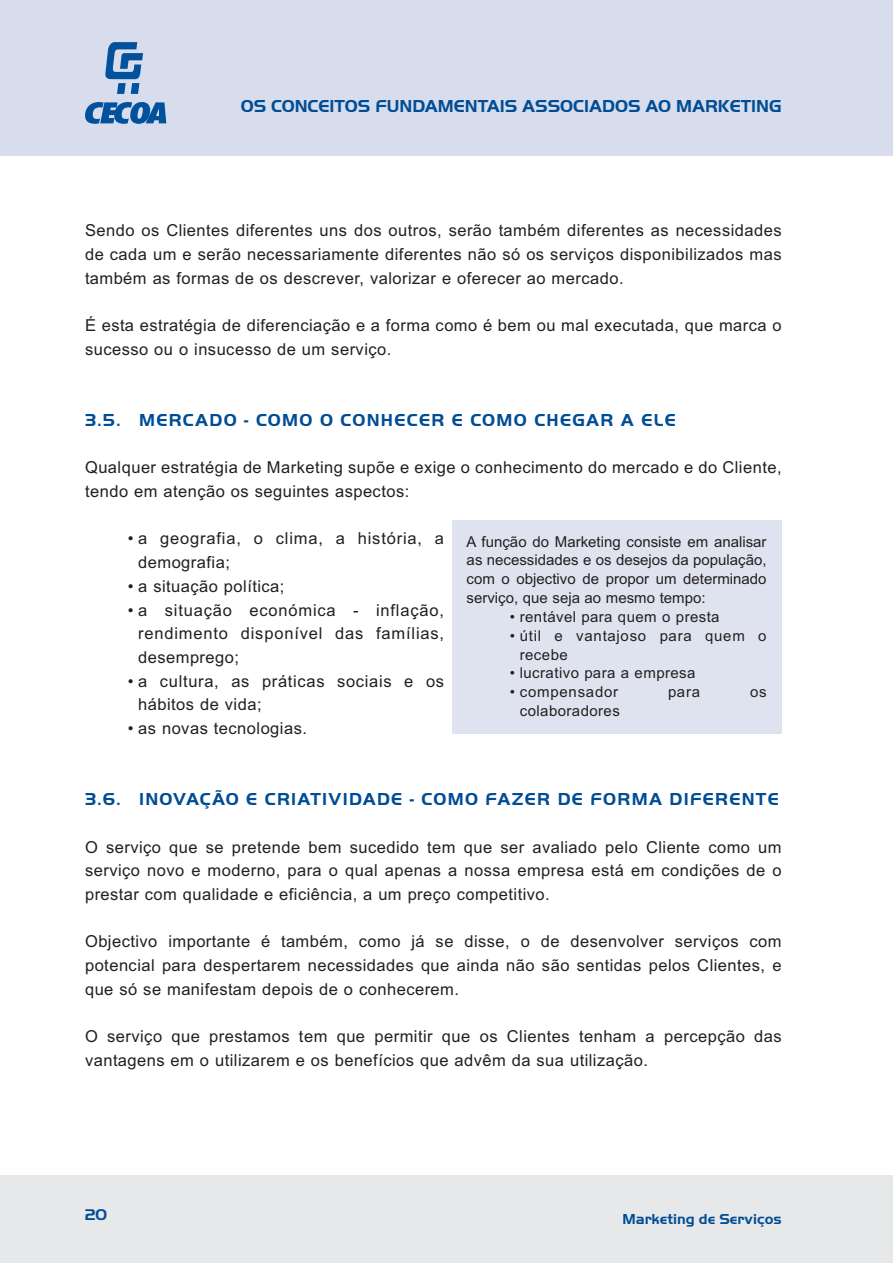
<style>
.page{position:relative;width:893px;height:1263px;background:#fff}
.page>*{position:absolute;margin:0;border:0;box-sizing:border-box;transform-origin:0 0}
.t1{font:700 18px "Handel Got D";letter-spacing:.065em;color:#014d95}
.t2{font:700 18px "Handel Got D";color:#014d95}
.t3{font:16.5px/23.7px "Arial";letter-spacing:.03em;color:#231f20;text-align:justify}
.t4{font:16.5px/23.7px "Arial";letter-spacing:.05em;color:#231f20}
.t5{font:15px/18.8px "Arial";letter-spacing:.03em;color:#231f20;text-align:justify}
.t6{font:15px/18.8px "Arial";letter-spacing:.05em;color:#231f20}
.t7{font:700 15px "Handel Got D";color:#014d95}
.t8{font:15px "Handel Gothic BT";color:#014d95}
</style>
<div class="page">
<div style="left:0;top:0;width:893px;height:155px;background:#d8dded"></div>
<div style="left:0;top:1175px;width:893px;height:88px;background:#e7e8e9"></div>
<svg style="left:105px;top:42px;width:38px;height:52px"></svg>
<svg style="left:85px;top:102px;width:81px;height:22px"></svg>
<div style="left:452px;top:521px;width:330px;height:213px;background:#dfe3f0"></div>
<p class="t2" style="left:241px;top:96px;width:542px">OS CONCEITOS FUNDAMENTAIS ASSOCIADOS AO MARKETING</p>
<p class="t3" style="left:85px;top:219px;width:698px">Sendo os Clientes diferentes uns dos outros, serão também diferentes as necessidades de cada um e serão necessariamente diferentes não só os serviços disponibilizados mas também as formas de os descrever, valorizar e oferecer ao mercado.</p>
<p class="t3" style="left:85px;top:314px;width:698px">É esta estratégia de diferenciação e a forma como é bem ou mal executada, que marca o sucesso ou o insucesso de um serviço.</p>
<p class="t1" style="left:85px;top:409px;width:592px">3.5. MERCADO - COMO O CONHECER E COMO CHEGAR A ELE</p>
<p class="t3" style="left:85px;top:456px;width:698px">Qualquer estratégia de Marketing supõe e exige o conhecimento do mercado e do Cliente, tendo em atenção os seguintes aspectos:</p>
<p class="t4" style="left:138px;top:527px;width:307px;text-indent:-10px">• a geografia, o clima, a história, a demografia;</p>
<p class="t3" style="left:128px;top:574px;width:158px">• a situação política;</p>
<p class="t3" style="left:138px;top:598px;width:307px;text-indent:-10px">• a situação económica - inflação, rendimento disponível das famílias, desemprego;</p>
<p class="t3" style="left:138px;top:669px;width:307px;text-indent:-10px">• a cultura, as práticas sociais e os hábitos de vida;</p>
<p class="t3" style="left:128px;top:716px;width:181px">• as novas tecnologias.</p>
<p class="t5" style="left:467px;top:532px;width:301px">A função do Marketing consiste em analisar as necessidades e os desejos da população, com o objectivo de propor um determinado serviço, que seja ao mesmo tempo:</p>
<p class="t5" style="left:510px;top:607px;width:211px">• rentável para quem o presta</p>
<p class="t6" style="left:520px;top:626px;width:248px;text-indent:-10px">• útil e vantajoso para quem o recebe</p>
<p class="t5" style="left:510px;top:664px;width:187px">• lucrativo para a empresa</p>
<p class="t6" style="left:510px;top:682px;width:110px">• compensador</p>
<p class="t5" style="left:668px;top:682px;width:34px">para</p>
<p class="t5" style="left:750px;top:682px;width:18px">os</p>
<p class="t5" style="left:520px;top:701px;width:102px">colaboradores</p>
<p class="t1" style="left:85px;top:788px;width:695px">3.6. INOVAÇÃO E CRIATIVIDADE - COMO FAZER DE FORMA DIFERENTE</p>
<p class="t3" style="left:85px;top:835px;width:698px">O serviço que se pretende bem sucedido tem que ser avaliado pelo Cliente como um serviço novo e moderno, para o qual apenas a nossa empresa está em condições de o prestar com qualidade e eficiência, a um preço competitivo.</p>
<p class="t3" style="left:85px;top:930px;width:698px">Objectivo importante é também, como já se disse, o de desenvolver serviços com potencial para despertarem necessidades que ainda não são sentidas pelos Clientes, e que só se manifestam depois de o conhecerem.</p>
<p class="t3" style="left:85px;top:1025px;width:698px">O serviço que prestamos tem que permitir que os Clientes tenham a percepção das vantagens em o utilizarem e os benefícios que advêm da sua utilização.</p>
<p class="t8" style="left:85px;top:1205px;width:24px">20</p>
<p class="t7" style="left:622px;top:1210px;width:161px">Marketing de Serviços</p>
</div>
